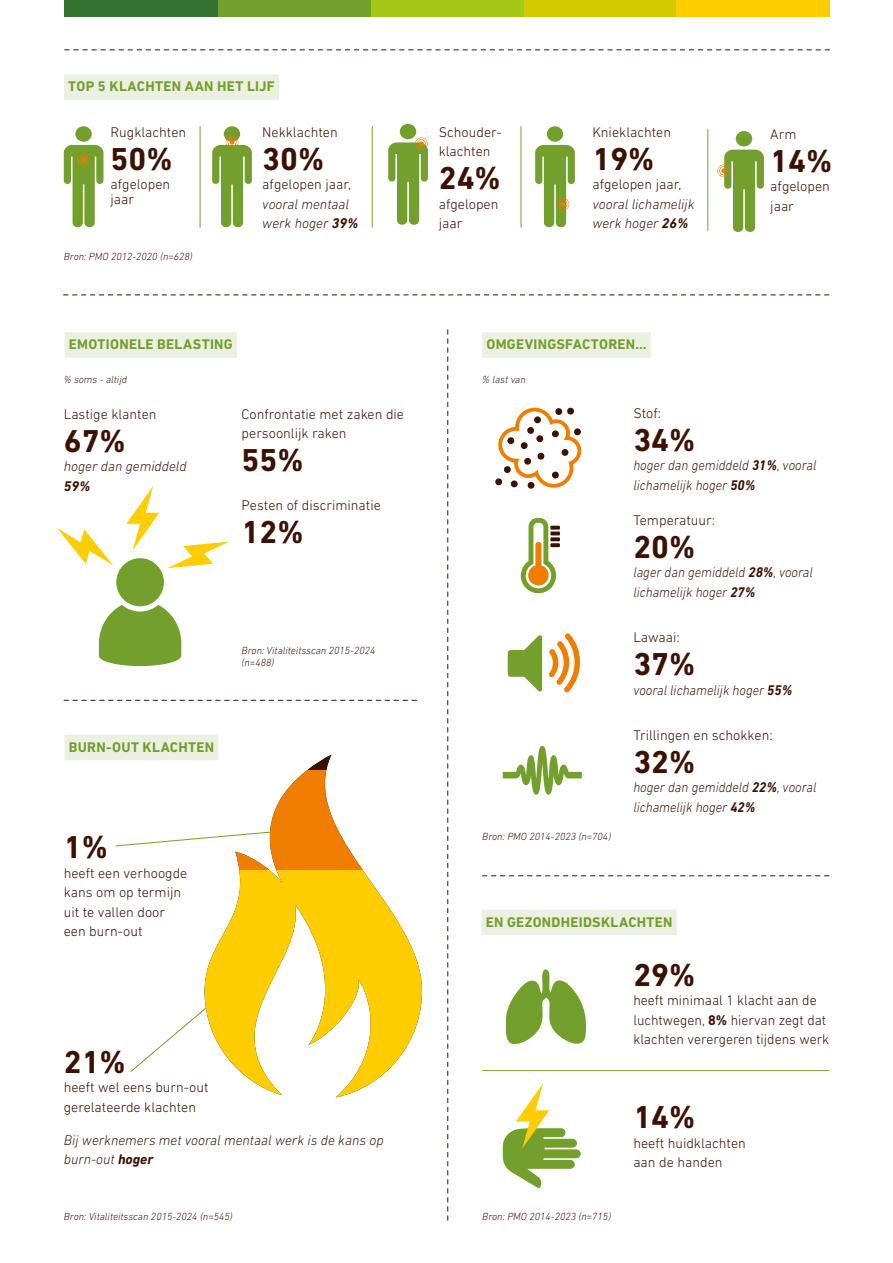
<style>
.page{position:relative;width:893px;height:1263px;background:#fff}
.page>*{position:absolute;margin:0;border:0;box-sizing:border-box;transform-origin:0 0}
.t1{font:700 32.25px "DIN Next LT Pro";color:#3b1100}
.t2{font:300 14.25px/19.5px "DIN Next LT Pro";color:#3b1100}
.t3{font:italic 300 14.25px/19.5px "DIN Next LT Pro";color:#3b1100;scale:.94 1}
.t4{font:italic 300 14.25px/19.5px "DIN Next LT Pro";color:#3b1100}
.t5{font:700 14.25px "DIN Next LT Pro";letter-spacing:.02em;color:#739f2d}
.t6{font:italic 700 14.25px "DIN Next LT Pro";color:#3b1100}
.t7{font:italic 300 10.5px/12px "DIN Next LT Pro";color:#3b1100}
.s1{font-weight:700}
</style>
<div class="page">
<div style="left:524px;top:0;width:153px;height:16px;background:#d1cb00"></div>
<div style="left:677px;top:0;width:153px;height:16px;background:#fecd00"></div>
<div style="left:371px;top:0;width:153px;height:16px;background:#a5c715"></div>
<div style="left:218px;top:0;width:153px;height:16px;background:#739f2d"></div>
<div style="left:64px;top:0;width:154px;height:16px;background:#34722f"></div>
<svg style="left:65px;top:50px;width:765px;height:1px"></svg>
<hr style="left:200px;top:127px;width:1px;height:100px;background:#739f2d">
<hr style="left:372px;top:127px;width:1px;height:100px;background:#739f2d">
<hr style="left:521px;top:127px;width:1px;height:100px;background:#739f2d">
<hr style="left:707px;top:130px;width:1px;height:100px;background:#739f2d">
<svg style="left:447px;top:330px;width:1px;height:890px"></svg>
<svg style="left:115px;top:837px;width:88px;height:9px"></svg>
<svg style="left:130px;top:1010px;width:73px;height:62px"></svg>
<svg style="left:64px;top:700px;width:352px;height:1px"></svg>
<svg style="left:482px;top:875px;width:347px;height:1px"></svg>
<hr style="left:482px;top:1070px;width:347px;height:1px;background:#739f2d">
<svg style="left:203px;top:870px;width:219px;height:227px;fill:#fecd00"></svg>
<svg style="left:203px;top:769px;width:160px;height:101px"></svg>
<div style="left:547px;top:126px;width:16px;height:16px;background:#739f2d;border-radius:50%"></div>
<svg style="left:535px;top:145px;width:40px;height:82px"></svg>
<div style="left:75px;top:126px;width:17px;height:16px;background:#739f2d;border-radius:50%"></div>
<svg style="left:64px;top:145px;width:39px;height:82px"></svg>
<div style="left:736px;top:131px;width:16px;height:15px;background:#739f2d;border-radius:50%"></div>
<svg style="left:717px;top:150px;width:47px;height:82px"></svg>
<div style="left:400px;top:124px;width:16px;height:15px;background:#739f2d;border-radius:50%"></div>
<svg style="left:388px;top:137px;width:40px;height:88px"></svg>
<div style="left:224px;top:126px;width:16px;height:16px;background:#739f2d;border-radius:50%"></div>
<svg style="left:212px;top:136px;width:40px;height:91px"></svg>
<svg style="left:64px;top:295px;width:765px;height:1px"></svg>
<div style="left:116px;top:558px;width:48px;height:48px;background:#739f2d;border-radius:50%"></div>
<svg style="left:99px;top:605px;width:82px;height:61px;background:#89ae4f"></svg>
<svg style="left:126px;top:486px;width:33px;height:64px"></svg>
<svg style="left:168px;top:542px;width:60px;height:26px"></svg>
<svg style="left:57px;top:528px;width:56px;height:37px"></svg>
<svg style="left:505px;top:969px;width:82px;height:76px"></svg>
<svg style="left:503px;top:1083px;width:78px;height:105px"></svg>
<div style="left:64px;top:74px;width:215px;height:26px;background:#ecf0e1"></div>
<div style="left:65px;top:332px;width:172px;height:26px;background:#ecf0e1"></div>
<div style="left:65px;top:735px;width:153px;height:25px;background:#ecf0e1"></div>
<div style="left:482px;top:332px;width:169px;height:26px;background:#ecf0e1"></div>
<svg style="left:498px;top:408px;width:83px;height:80px"></svg>
<div style="left:527px;top:427px;width:7px;height:7px;background:#3b1100;border-radius:50%"></div>
<div style="left:534px;top:416px;width:7px;height:7px;background:#3b1100;border-radius:50%"></div>
<div style="left:552px;top:430px;width:7px;height:7px;background:#3b1100;border-radius:50%"></div>
<div style="left:536px;top:435px;width:7px;height:7px;background:#3b1100;border-radius:50%"></div>
<div style="left:507px;top:437px;width:7px;height:7px;background:#3b1100;border-radius:50%"></div>
<div style="left:521px;top:442px;width:7px;height:7px;background:#3b1100;border-radius:50%"></div>
<div style="left:524px;top:458px;width:7px;height:7px;background:#3b1100;border-radius:50%"></div>
<div style="left:537px;top:453px;width:7px;height:7px;background:#3b1100;border-radius:50%"></div>
<div style="left:552px;top:472px;width:7px;height:6px;background:#3b1100;border-radius:50%"></div>
<div style="left:562px;top:449px;width:6px;height:7px;background:#3b1100;border-radius:50%"></div>
<div style="left:574px;top:428px;width:7px;height:7px;background:#3b1100;border-radius:50%"></div>
<div style="left:555px;top:408px;width:7px;height:7px;background:#3b1100;border-radius:50%"></div>
<div style="left:567px;top:408px;width:7px;height:7px;background:#3b1100;border-radius:50%"></div>
<div style="left:528px;top:482px;width:6px;height:7px;background:#3b1100;border-radius:50%"></div>
<div style="left:504px;top:466px;width:7px;height:7px;background:#3b1100;border-radius:50%"></div>
<div style="left:495px;top:478px;width:7px;height:7px;background:#3b1100;border-radius:50%"></div>
<div style="left:511px;top:480px;width:7px;height:7px;background:#3b1100;border-radius:50%"></div>
<svg style="left:550px;top:526px;width:10px;height:4px"></svg>
<svg style="left:550px;top:531px;width:10px;height:4px"></svg>
<svg style="left:550px;top:537px;width:10px;height:4px"></svg>
<svg style="left:550px;top:543px;width:10px;height:4px"></svg>
<svg style="left:521px;top:518px;width:35px;height:75px"></svg>
<svg style="left:508px;top:635px;width:34px;height:57px"></svg>
<svg style="left:549px;top:633px;width:31px;height:60px"></svg>
<svg style="left:503px;top:746px;width:79px;height:49px"></svg>
<div style="left:482px;top:910px;width:195px;height:25px;background:#ecf0e1"></div>
<p class="t5" style="left:68px;top:78px;width:208px">TOP 5 KLACHTEN AAN HET LIJF</p>
<p class="t2" style="left:111px;top:122px;width:77px">Rugklachten</p>
<h1 class="t1" style="left:111px;top:140px;width:64px">50%</h1>
<p class="t2" style="left:111px;top:177px;width:61px;line-height:15px">afgelopen jaar</p>
<p class="t2" style="left:262px;top:122px;width:77px">Nekklachten</p>
<h1 class="t1" style="left:262px;top:140px;width:64px">30%</h1>
<p class="t2" style="left:262px;top:174px;width:90px">afgelopen jaar,</p>
<p class="t4" style="left:262px;top:194px;width:98px">vooral mentaal werk hoger <span class="s1">39%</span></p>
<p class="t7" style="left:64px;top:250px;width:131px">Bron: PMO 2012-2020 (n=628)</p>
<p class="t5" style="left:69px;top:336px;width:165px">EMOTIONELE BELASTING</p>
<p class="t7" style="left:64px;top:373px;width:65px">% soms - altijd</p>
<p class="t2" style="left:64px;top:404px;width:94px">Lastige klanten</p>
<h1 class="t1" style="left:64px;top:422px;width:64px">67%</h1>
<p class="t4" style="left:64px;top:456px;width:124px">hoger dan gemiddeld</p>
<p class="t6" style="left:64px;top:477px;width:28px">59%</p>
<p class="t2" style="left:242px;top:404px;width:164px">Confrontatie met zaken die persoonlijk raken</p>
<h1 class="t1" style="left:242px;top:441px;width:64px">55%</h1>
<p class="t2" style="left:242px;top:495px;width:141px">Pesten of discriminatie</p>
<h1 class="t1" style="left:242px;top:513px;width:64px">12%</h1>
<p class="t7" style="left:242px;top:644px;width:135px">Bron: Vitaliteitsscan 2015-2024 (n=488)</p>
<p class="t5" style="left:69px;top:738px;width:147px">BURN-OUT KLACHTEN</p>
<h1 class="t1" style="left:64px;top:828px;width:46px">1%</h1>
<p class="t2" style="left:64px;top:863px;width:125px">heeft een verhoogde kans om op termijn uit te vallen door een burn-out</p>
<h1 class="t1" style="left:64px;top:1043px;width:64px">21%</h1>
<p class="t2" style="left:64px;top:1077px;width:146px">heeft wel eens burn-out gerelateerde klachten</p>
<p class="t4" style="left:64px;top:1130px;width:321px">Bij werknemers met vooral mentaal werk is de kans op burn-out <span class="s1">hoger</span></p>
<p class="t7" style="left:64px;top:1211px;width:170px">Bron: Vitaliteitsscan 2015-2024 (n=545)</p>
<p class="t2" style="left:439px;top:122px;width:65px">Schouder&shy;klachten</p>
<h1 class="t1" style="left:439px;top:159px;width:64px">24%</h1>
<p class="t2" style="left:439px;top:194px;width:61px">afgelopen jaar</p>
<p class="t2" style="left:592px;top:122px;width:80px">Knieklachten</p>
<h1 class="t1" style="left:592px;top:140px;width:64px">19%</h1>
<p class="t2" style="left:592px;top:174px;width:90px">afgelopen jaar,</p>
<p class="t4" style="left:592px;top:194px;width:104px">vooral lichamelijk werk hoger <span class="s1">26%</span></p>
<p class="t2" style="left:770px;top:124px;width:28px">Arm</p>
<h1 class="t1" style="left:770px;top:142px;width:64px">14%</h1>
<p class="t2" style="left:770px;top:177px;width:61px">afgelopen jaar</p>
<p class="t5" style="left:486px;top:336px;width:162px">OMGEVINGSFACTOREN…</p>
<p class="t7" style="left:482px;top:373px;width:45px">% last van</p>
<p class="t2" style="left:633px;top:403px;width:29px">Stof:</p>
<h1 class="t1" style="left:633px;top:421px;width:64px">34%</h1>
<p class="t3" style="left:633px;top:455px;width:196px">hoger dan gemiddeld <span class="s1">31%</span>, vooral lichamelijk hoger <span class="s1">50%</span></p>
<p class="t2" style="left:633px;top:510px;width:83px">Temperatuur:</p>
<h1 class="t1" style="left:633px;top:528px;width:64px">20%</h1>
<p class="t3" style="left:633px;top:563px;width:192px">lager dan gemiddeld <span class="s1">28%</span>, vooral lichamelijk hoger <span class="s1">27%</span></p>
<p class="t2" style="left:633px;top:627px;width:48px">Lawaai:</p>
<h1 class="t1" style="left:633px;top:645px;width:64px">37%</h1>
<p class="t3" style="left:633px;top:680px;width:171px">vooral lichamelijk hoger <span class="s1">55%</span></p>
<p class="t2" style="left:633px;top:725px;width:141px">Trillingen en schokken:</p>
<h1 class="t1" style="left:633px;top:743px;width:64px">32%</h1>
<p class="t3" style="left:633px;top:777px;width:196px">hoger dan gemiddeld <span class="s1">22%</span>, vooral lichamelijk hoger <span class="s1">42%</span></p>
<p class="t7" style="left:482px;top:830px;width:131px">Bron: PMO 2014-2023 (n=704)</p>
<p class="t5" style="left:486px;top:913px;width:188px">EN GEZONDHEIDSKLACHTEN</p>
<h1 class="t1" style="left:633px;top:956px;width:64px">29%</h1>
<p class="t2" style="left:633px;top:990px;width:197px">heeft minimaal 1 klacht aan de luchtwegen, <span class="s1">8%</span> hiervan zegt dat klachten verergeren tijdens werk</p>
<p class="t7" style="left:482px;top:1211px;width:131px">Bron: PMO 2014-2023 (n=715)</p>
<h1 class="t1" style="left:633px;top:1098px;width:64px">14%</h1>
<p class="t2" style="left:633px;top:1133px;width:114px">heeft huidklachten aan de handen</p>
</div>
